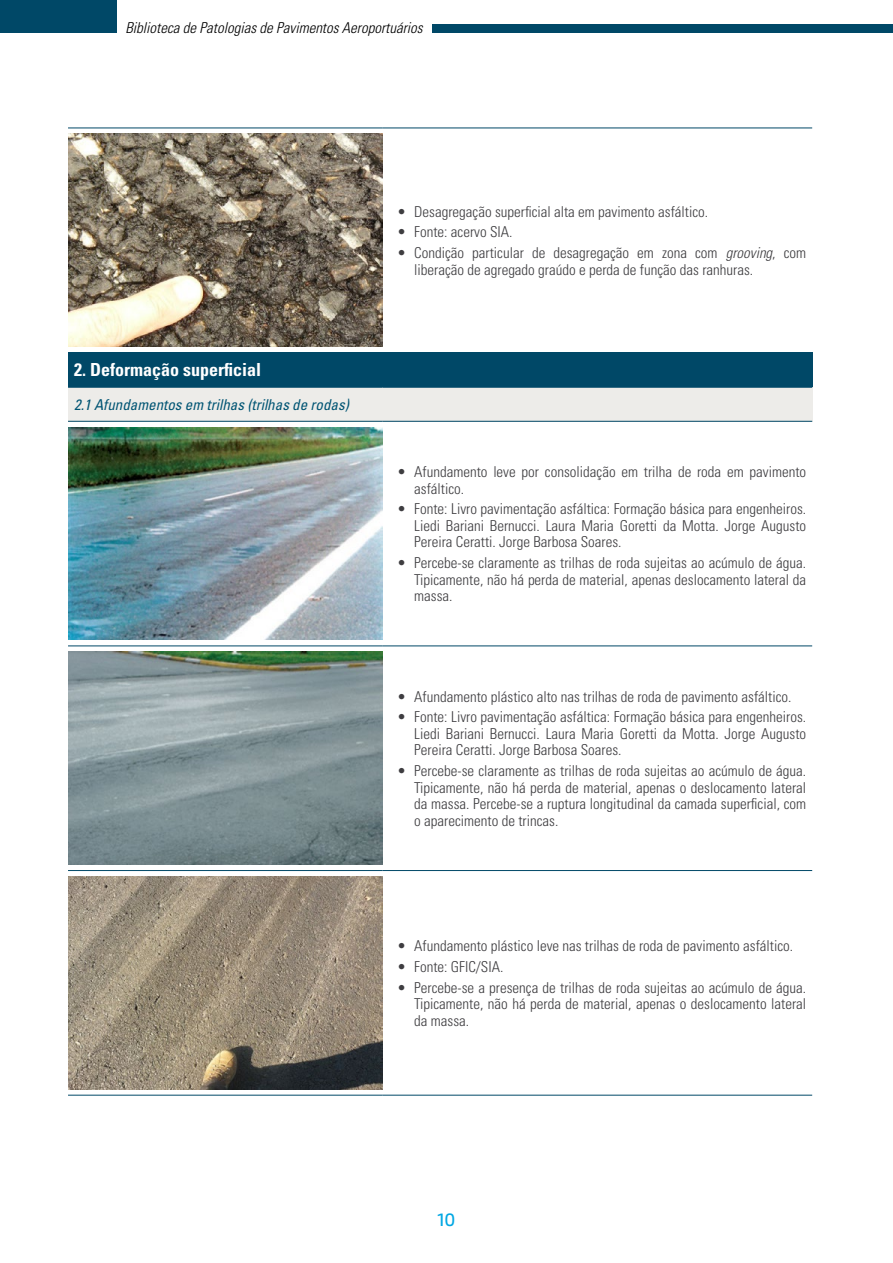
<style>
.page{position:relative;width:893px;height:1263px;background:#fff}
.page>*{position:absolute;margin:0;border:0;box-sizing:border-box;transform-origin:0 0}
.t1{font:700 condensed 18px "Univers LT Std";color:#fff}
.t2{font:500 18px "Exo 2";color:#00a7e3}
.t3{font:300 condensed 15px/16.5px "Univers LT Std";color:#3e3d40;text-align:justify}
.t4{font:italic 300 condensed 15px "Univers LT Std";color:#000}
.t5{font:italic condensed 15px "Univers LT Std";color:#005473}
.s1{font-style:italic}
</style>
<div class="page">
<div style="left:0;top:0;width:117px;height:33px;background:#004867"></div>
<div style="left:432px;top:24px;width:461px;height:9px;background:#004867"></div>
<div style="left:68px;top:353px;width:744px;height:34px;background:#004867"></div>
<div style="left:68px;top:387px;width:744px;height:34px;background:#edece9"></div>
<hr style="left:68px;top:128px;width:315px;height:1px;background:#004867">
<hr style="left:383px;top:128px;width:429px;height:1px;background:#004867">
<hr style="left:68px;top:352px;width:315px;height:1px;background:#004867">
<hr style="left:383px;top:352px;width:429px;height:1px;background:#004867">
<hr style="left:68px;top:387px;width:315px;height:1px;background:#004867">
<hr style="left:383px;top:387px;width:429px;height:1px;background:#004867">
<hr style="left:68px;top:421px;width:315px;height:1px;background:#004867">
<hr style="left:383px;top:421px;width:429px;height:1px;background:#004867">
<hr style="left:68px;top:645px;width:315px;height:1px;background:#004867">
<hr style="left:383px;top:645px;width:429px;height:1px;background:#004867">
<hr style="left:68px;top:870px;width:315px;height:1px;background:#004867">
<hr style="left:383px;top:870px;width:429px;height:1px;background:#004867">
<hr style="left:68px;top:1095px;width:315px;height:1px;background:#004867">
<hr style="left:383px;top:1095px;width:429px;height:1px;background:#004867">
<img style="left:68px;top:134px;width:315px;height:213px">
<img style="left:68px;top:427px;width:315px;height:213px">
<img style="left:68px;top:652px;width:315px;height:212px">
<img style="left:68px;top:876px;width:315px;height:213px">
<p class="t4" style="left:125px;top:18px;width:299px">Biblioteca de Patologias de Pavimentos Aeroportuários</p>
<p class="t1" style="left:74px;top:359px;width:188px">2. Deformação superficial</p>
<p class="t5" style="left:74px;top:395px;width:276px">2.1 Afundamentos em trilhas (trilhas de rodas)</p>
<p class="t3" style="left:397px;top:203px;width:313px">• Desagregação superficial alta em pavimento asfáltico.</p>
<p class="t3" style="left:397px;top:224px;width:117px">• Fonte: acervo SIA.</p>
<p class="t3" style="left:414px;top:245px;width:393px;text-indent:-17px">• Condição particular de desagregação em zona com <span class="s1">grooving</span>, com liberação de agregado graúdo e perda de função das ranhuras.</p>
<p class="t3" style="left:414px;top:463px;width:393px;text-indent:-17px">• Afundamento leve por consolidação em trilha de roda em pavimento asfáltico.</p>
<p class="t3" style="left:414px;top:501px;width:393px;text-indent:-17px">• Fonte: Livro pavimentação asfáltica: Formação básica para engenheiros.<br>Liedi Bariani Bernucci. Laura Maria Goretti da Motta. Jorge Augusto Pereira Ceratti. Jorge Barbosa Soares.</p>
<p class="t3" style="left:414px;top:554px;width:393px;text-indent:-17px">• Percebe-se claramente as trilhas de roda sujeitas ao acúmulo de água.<br>Tipicamente, não há perda de material, apenas deslocamento lateral da massa.</p>
<p class="t3" style="left:397px;top:688px;width:396px">• Afundamento plástico alto nas trilhas de roda de pavimento asfáltico.</p>
<p class="t3" style="left:414px;top:709px;width:393px;text-indent:-17px">• Fonte: Livro pavimentação asfáltica: Formação básica para engenheiros.<br>Liedi Bariani Bernucci. Laura Maria Goretti da Motta. Jorge Augusto Pereira Ceratti. Jorge Barbosa Soares.</p>
<p class="t3" style="left:414px;top:763px;width:393px;text-indent:-17px">• Percebe-se claramente as trilhas de roda sujeitas ao acúmulo de água.<br>Tipicamente, não há perda de material, apenas o deslocamento lateral da massa. Percebe-se a ruptura longitudinal da camada superficial, com o aparecimento de trincas.</p>
<p class="t3" style="left:397px;top:937px;width:397px">• Afundamento plástico leve nas trilhas de roda de pavimento asfáltico.</p>
<p class="t3" style="left:397px;top:958px;width:108px">• Fonte: GFIC/SIA.</p>
<p class="t3" style="left:414px;top:979px;width:393px;text-indent:-17px">• Percebe-se a presença de trilhas de roda sujeitas ao acúmulo de água.<br>Tipicamente, não há perda de material, apenas o deslocamento lateral da massa.</p>
<p class="t2" style="left:437px;top:1209px;width:20px">10</p>
</div>
